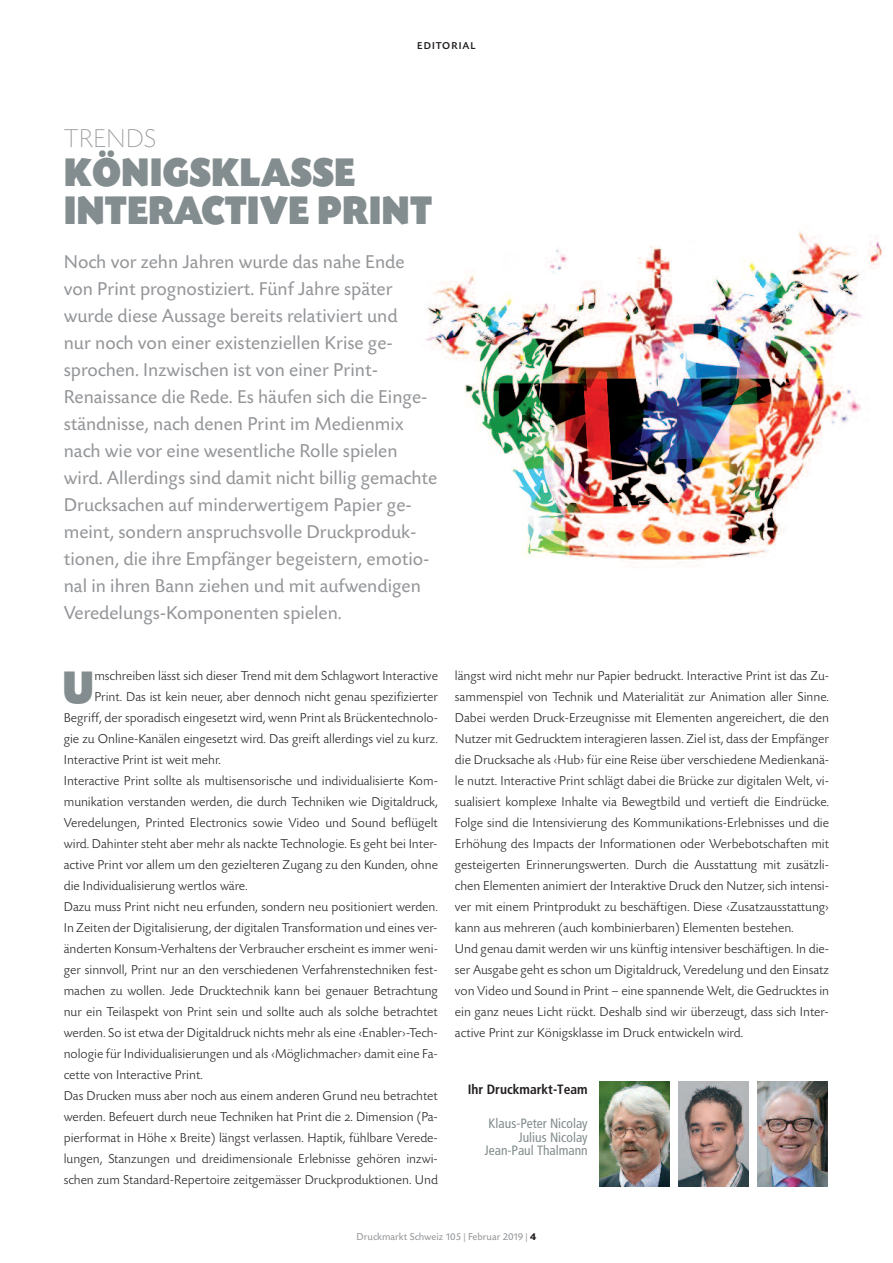
<style>
.page{position:relative;width:893px;height:1263px;background:#fff}
.page>*{position:absolute;margin:0;border:0;box-sizing:border-box;transform-origin:0 0}
.t1{font:48px "Today SB Ultra";color:#838c8e;scale:.9 1}
.t2{font:42px/37.5px "Today SB Ultra";color:#838c8e;scale:.9 1}
.t3{font:300 expanded 27px "Today SB";color:#939598}
.t4{font:19.5px/27px "Today SB";color:#939598}
.t5{font:300 13.5px/21px "Today SB";color:#231f20}
.t6{font:condensed 13.5px/13.5px "Frutiger LT Std";color:#838c8e;text-align:right}
.t7{font:700 condensed 13.5px "Frutiger LT Std";color:#231f20}
.t8{font:10.5px "Today SB";color:#939598}
.t9{font:500 10.5px "Today SB";letter-spacing:.1em;color:#231f20}
.s1{font-family:"Today SB Caps Lig";font-weight:400}
.s2{font-weight:700;color:#231f20}
</style>
<div class="page">
<img style="left:425px;top:231px;width:457px;height:332px">
<img style="left:600px;top:1082px;width:70px;height:104px">
<img style="left:757px;top:1082px;width:70px;height:104px">
<img style="left:679px;top:1082px;width:70px;height:104px">
<p class="t9" style="left:417px;top:40px;width:60px">EDITORIAL</p>
<h3 class="t3" style="left:64px;top:122px;width:94px">TRENDS</h3>
<h2 class="t2" style="left:64px;top:153px;width:411px">KÖNIGSKLASSE<br>INTERACTIVE PRINT</h2>
<p class="t4" style="left:64px;top:248px;width:375px">Noch vor zehn Jahren wurde das nahe Ende von Print prognostiziert. Fünf Jahre später wurde diese Aussage bereits relativiert und<br>nur noch von einer existenziellen Krise ge&shy;sprochen. Inzwischen ist von einer Print-Renaissance die Rede. Es häufen sich die Einge&shy;ständnisse, nach denen Print im Medienmix nach wie vor eine wesentliche Rolle spielen wird. Allerdings sind damit nicht billig gemachte Drucksachen auf minderwertigem Papier ge&shy;meint, sondern anspruchsvolle Druckproduk&shy;tionen, die ihre Empfänger begeistern, emotio&shy;nal in ihren Bann ziehen und mit aufwendigen Veredelungs-Komponenten spielen.</p>
<p class="t5" style="left:94px;top:665px;width:345px">mschreiben lässt sich dieser Trend mit dem Schlagwort Interactive</p>
<p class="t5" style="left:94px;top:686px;width:345px">Print. Das ist kein neuer, aber dennoch nicht genau spezifizierter</p>
<p class="t5" style="left:64px;top:707px;width:376px">Begriff, der sporadisch eingesetzt wird, wenn Print als Brückentechnolo-</p>
<p class="t5" style="left:64px;top:728px;width:376px">gie zu Online-Kanälen eingesetzt wird. Das greift allerdings viel zu kurz.</p>
<p class="t5" style="left:64px;top:749px;width:159px">Interactive Print ist weit mehr.</p>
<p class="t5" style="left:64px;top:770px;width:376px">Interactive Print sollte als multisensorische und individualisierte Kom-</p>
<p class="t5" style="left:64px;top:791px;width:376px">munikation verstanden werden, die durch Techniken wie Digitaldruck,</p>
<p class="t5" style="left:64px;top:812px;width:376px">Veredelungen, Printed Electronics sowie Video und Sound beflügelt</p>
<p class="t5" style="left:64px;top:833px;width:375px">wird. Dahinter steht aber mehr als nackte Technologie. Es geht bei Inter-</p>
<p class="t5" style="left:64px;top:854px;width:376px">active Print vor allem um den gezielteren Zugang zu den Kunden, ohne</p>
<p class="t5" style="left:64px;top:875px;width:185px">die Individualisierung wertlos wäre.</p>
<p class="t5" style="left:64px;top:896px;width:376px">Dazu muss Print nicht neu erfunden, sondern neu positioniert werden.</p>
<p class="t5" style="left:64px;top:917px;width:375px">In Zeiten der Digitalisierung, der digitalen Transformation und eines ver-</p>
<p class="t5" style="left:64px;top:938px;width:376px">änderten Konsum-Verhaltens der Verbraucher erscheint es immer weni-</p>
<p class="t5" style="left:64px;top:959px;width:376px">ger sinnvoll, Print nur an den verschiedenen Verfahrenstechniken fest-</p>
<p class="t5" style="left:64px;top:980px;width:376px">machen zu wollen. Jede Drucktechnik kann bei genauer Betrachtung</p>
<p class="t5" style="left:64px;top:1001px;width:376px">nur ein Teilaspekt von Print sein und sollte auch als solche betrachtet</p>
<p class="t5" style="left:64px;top:1022px;width:376px">werden. So ist etwa der Digitaldruck nichts mehr als eine ‹Enabler›-Tech-</p>
<p class="t5" style="left:64px;top:1043px;width:376px">nologie für Individualisierungen und als ‹Möglichmacher› damit eine Fa-</p>
<p class="t5" style="left:64px;top:1064px;width:141px">cette von Interactive Print.</p>
<p class="t5" style="left:64px;top:1085px;width:376px">Das Drucken muss aber noch aus einem anderen Grund neu betrachtet</p>
<p class="t5" style="left:64px;top:1106px;width:376px">werden. Befeuert durch neue Techniken hat Print die <span class="s1">2.</span> Dimension (Pa-</p>
<p class="t5" style="left:64px;top:1127px;width:376px">pierformat in Höhe x Breite) längst verlassen. Haptik, fühlbare Verede-</p>
<p class="t5" style="left:64px;top:1148px;width:376px">lungen, Stanzungen und dreidimensionale Erlebnisse gehören inzwi-</p>
<p class="t5" style="left:64px;top:1169px;width:376px">schen zum Standard-Repertoire zeitgemässer Druckproduktionen. Und</p>
<h1 class="t1" style="left:63px;top:658px;width:37px">U</h1>
<p class="t5" style="left:455px;top:665px;width:376px">längst wird nicht mehr nur Papier bedruckt. Interactive Print ist das Zu&shy;sammenspiel von Technik und Materialität zur Animation aller Sinne.<br>Dabei werden Druck-Erzeugnisse mit Elementen angereichert, die den Nutzer mit Gedrucktem interagieren lassen. Ziel ist, dass der Empfänger die Drucksache als ‹Hub› für eine Reise über verschiedene Medienkanä&shy;le nutzt. Interactive Print schlägt dabei die Brücke zur digitalen Welt, vi&shy;sualisiert komplexe Inhalte via Bewegtbild und vertieft die Eindrücke.<br>Folge sind die Intensivierung des Kommunikations-Erlebnisses und die Erhöhung des Impacts der Informationen oder Werbebotschaften mit gesteigerten Erinnerungswerten. Durch die Ausstattung mit zusätzli&shy;chen Elementen animiert der Interaktive Druck den Nutzer, sich intensi&shy;ver mit einem Printprodukt zu beschäftigen. Diese ‹Zusatzausstattung› kann aus mehreren (auch kombinierbaren) Elementen bestehen.<br>Und genau damit werden wir uns künftig intensiver beschäftigen. In die&shy;ser Ausgabe geht es schon um Digitaldruck, Veredelung und den Einsatz von Video und Sound in Print – eine spannende Welt, die Gedrucktes in ein ganz neues Licht rückt. Deshalb sind wir überzeugt, dass sich Inter&shy;active Print zur Königsklasse im Druck entwickeln wird.</p>
<p class="t7" style="left:468px;top:1083px;width:122px">Ihr Druckmarkt-Team</p>
<p class="t6" style="left:485px;top:1118px;width:105px">Klaus-Peter Nicolay<br>Julius Nicolay<br>Jean-Paul Thalmann</p>
<p class="t8" style="left:357px;top:1230px;width:181px">Druckmarkt Schweiz 105 | Februar 2019 | <span class="s2">4</span></p>
</div>
